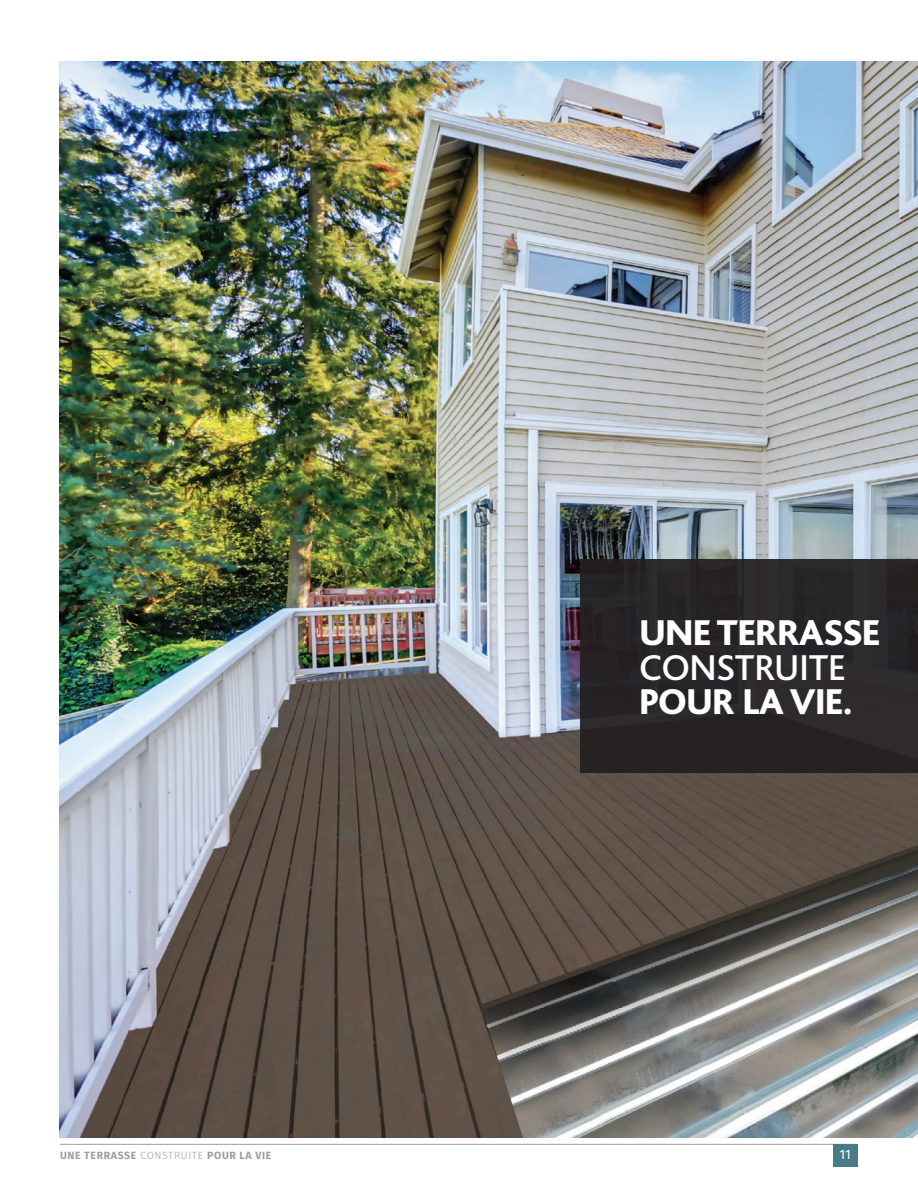
<style>
.page{position:relative;width:918px;height:1188px;background:#fff}
.page>*{position:absolute;margin:0;border:0;box-sizing:border-box;transform-origin:0 0}
.t1{font:800 37.65px/34.5px "Bliss";letter-spacing:-.005em;color:#fff}
.t2{font:13.5px "Fira Sans";color:#fff}
.t3{font:700 10.5px "Fira Sans";letter-spacing:.06em;color:#9e9e9e}
.s1{font-weight:500}
.s2{font-weight:300}
</style>
<div class="page">
<img style="left:60px;top:62px;width:858px;height:1076px">
<div style="left:580px;top:559px;width:338px;height:214px;background:#272427"></div>
<hr style="left:60px;top:1144px;width:798px;height:1px;background:#9e9e9e">
<div style="left:833px;top:1144px;width:25px;height:22px;background:#487a8a"></div>
<p class="t1" style="left:639px;top:617px;width:242px">UNE TERRASSE<br><span class="s1">CONSTRUITE<br></span>POUR LA VIE.</p>
<p class="t3" style="left:60px;top:1146px;width:213px">UNE TERRASSE <span class="s2">CONSTRUITE</span> POUR LA VIE</p>
<p class="t2" style="left:840px;top:1145px;width:13px">11</p>
</div>
